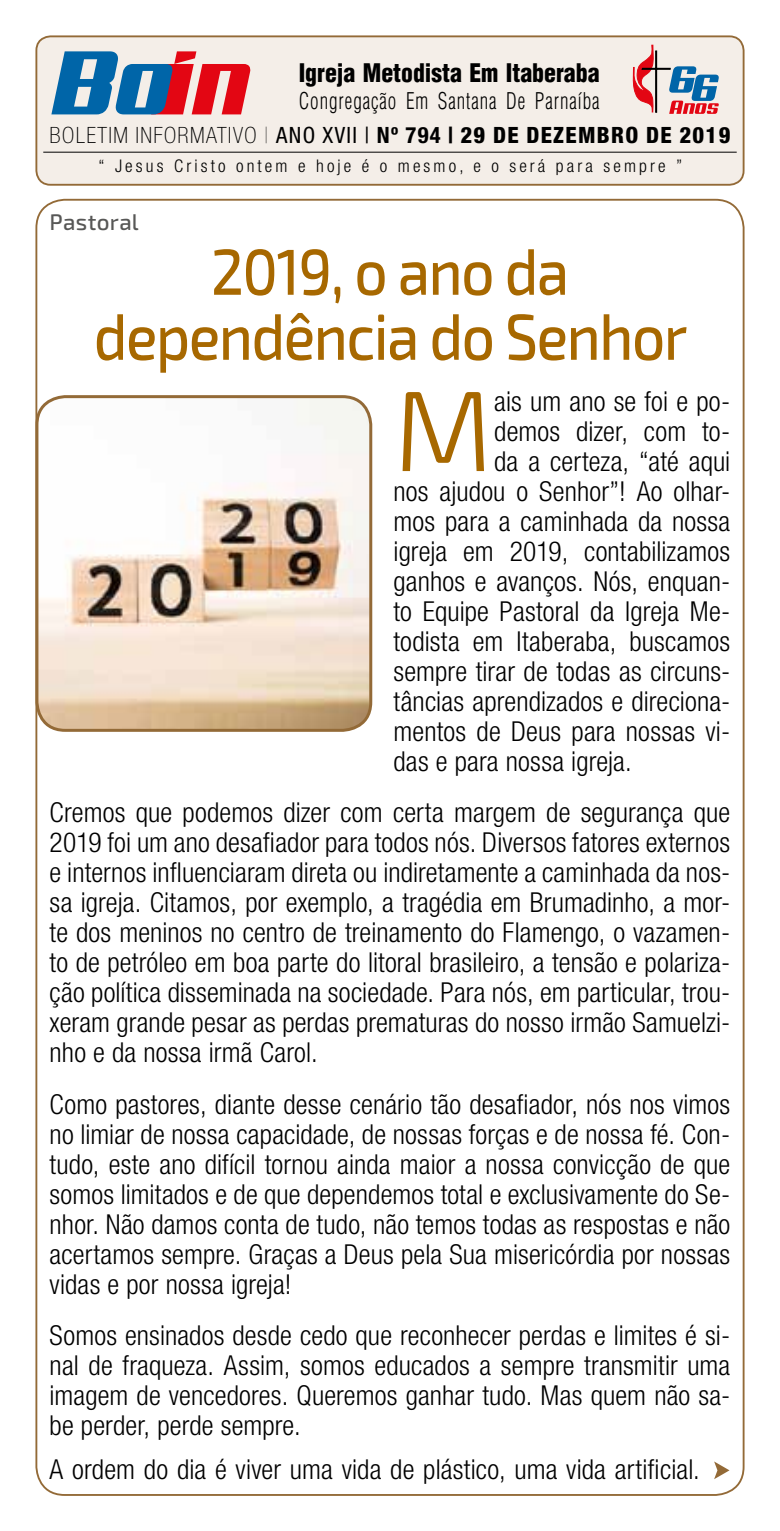
<style>
.page{position:relative;width:780px;height:1531px;background:#fff}
.page>*{position:absolute;margin:0;border:0;box-sizing:border-box;transform-origin:0 0}
.t1{font:300 114.5px "Exo 2";color:#a76800}
.t2{font:500 65px/65px "Exo 2";letter-spacing:-.025em;color:#a76800;text-align:center;scale:.9 1}
.t3{font:300 condensed 27.5px/30px "Helvetica Neue LT Std";letter-spacing:.005em;color:#000;text-align:justify}
.t4{font:900 condensed 25px "Helvetica";color:#000;scale:.95 1}
.t5{font:100 condensed 22.5px "Helvetica Neue LT Std";letter-spacing:.06em;color:#000}
.t6{font:300 condensed 22.5px "Helvetica";letter-spacing:.05em;color:#000;scale:.85 1}
.t7{font:500 22.5px "Exo 2";letter-spacing:.015em;color:#575756}
.t8{font:300 condensed 17.5px "Helvetica Neue LT Std";letter-spacing:.18em;color:#000}
.s1{font-weight:200}
.s2{font-weight:400}
.s3{font-weight:700}
.s4{font-weight:800}
</style>
<div class="page">
<div style="left:36px;top:36px;width:707px;height:149px;background:#f4eee8;border-radius:14px"></div>
<div style="left:35px;top:35px;width:709px;height:151px;border:2px solid #936a37;border-radius:14px"></div>
<svg style="left:632px;top:45px;width:86px;height:69px"></svg>
<hr style="left:43px;top:152px;width:693px;height:1px;background:#000">
<svg style="left:51px;top:51px;width:199px;height:63px"></svg>
<img style="left:37px;top:397px;width:334px;height:333px">
<div style="left:35px;top:395px;width:337px;height:337px;border:3px solid #936a37;border-radius:28px"></div>
<svg style="left:714px;top:1461px;width:15px;height:18px"></svg>
<p class="t4" style="left:299px;top:57px;width:318px">Igreja Metodista Em Itaberaba</p>
<p class="t6" style="left:299px;top:86px;width:355px">Congregação Em Santana De Parnaíba</p>
<p class="t5" style="left:50px;top:122px;width:682px">BOLETIM INFORMATIVO <span class="s1">|</span> <span class="s2">ANO XVII |</span> <span class="s3">Nº 794 |</span> <span class="s4">29 DE DEZEMBRO DE 2019</span></p>
<p class="t8" style="left:98px;top:156px;width:585px">“ Jesus Cristo ontem e hoje é o mesmo, e o será para sempre ”</p>
<p class="t7" style="left:50px;top:209px;width:91px">Pastoral</p>
<h2 class="t2" style="left:94px;top:241px;width:661px">2019, o ano da dependência do Senhor</h2>
<h1 class="t1" style="left:393px;top:365px;width:101px">M</h1>
<p class="t3" style="left:494px;top:386px;width:238px">ais um ano se foi e po-</p>
<p class="t3" style="left:494px;top:416px;width:238px">demos dizer, com to-</p>
<p class="t3" style="left:494px;top:446px;width:237px">da a certeza, “até aqui</p>
<p class="t3" style="left:393px;top:476px;width:338px">nos ajudou o Senhor”! Ao olhar-</p>
<p class="t3" style="left:393px;top:506px;width:338px">mos para a caminhada da nossa</p>
<p class="t3" style="left:393px;top:536px;width:338px">igreja em 2019, contabilizamos</p>
<p class="t3" style="left:393px;top:566px;width:338px">ganhos e avanços. Nós, enquan-</p>
<p class="t3" style="left:393px;top:596px;width:338px">to Equipe Pastoral da Igreja Me-</p>
<p class="t3" style="left:393px;top:626px;width:338px">todista em Itaberaba, buscamos</p>
<p class="t3" style="left:393px;top:656px;width:338px">sempre tirar de todas as circuns-</p>
<p class="t3" style="left:393px;top:686px;width:338px">tâncias aprendizados e direciona-</p>
<p class="t3" style="left:393px;top:716px;width:338px">mentos de Deus para nossas vi-</p>
<p class="t3" style="left:393px;top:746px;width:240px">das e para nossa igreja.</p>
<p class="t3" style="left:50px;top:797px;width:682px">Cremos que podemos dizer com certa margem de segurança que 2019 foi um ano desafiador para todos nós. Diversos fatores externos e internos influenciaram direta ou indiretamente a caminhada da nos&shy;sa igreja. Citamos, por exemplo, a tragédia em Brumadinho, a mor&shy;te dos meninos no centro de treinamento do Flamengo, o vazamen&shy;to de petróleo em boa parte do litoral brasileiro, a tensão e polariza&shy;ção política disseminada na sociedade. Para nós, em particular, trou&shy;xeram grande pesar as perdas prematuras do nosso irmão Samuelzi&shy;nho e da nossa irmã Carol.</p>
<p class="t3" style="left:50px;top:1089px;width:682px">Como pastores, diante desse cenário tão desafiador, nós nos vimos no limiar de nossa capacidade, de nossas forças e de nossa fé. Con&shy;tudo, este ano difícil tornou ainda maior a nossa convicção de que somos limitados e de que dependemos total e exclusivamente do Se&shy;nhor. Não damos conta de tudo, não temos todas as respostas e não acertamos sempre. Graças a Deus pela Sua misericórdia por nossas vidas e por nossa igreja!</p>
<p class="t3" style="left:50px;top:1320px;width:682px">Somos ensinados desde cedo que reconhecer perdas e limites é si&shy;nal de fraqueza. Assim, somos educados a sempre transmitir uma imagem de vencedores. Queremos ganhar tudo. Mas quem não sa&shy;be perder, perde sempre.</p>
<p class="t3" style="left:50px;top:1454px;width:651px">A ordem do dia é viver uma vida de plástico, uma vida artificial.</p>
</div>
